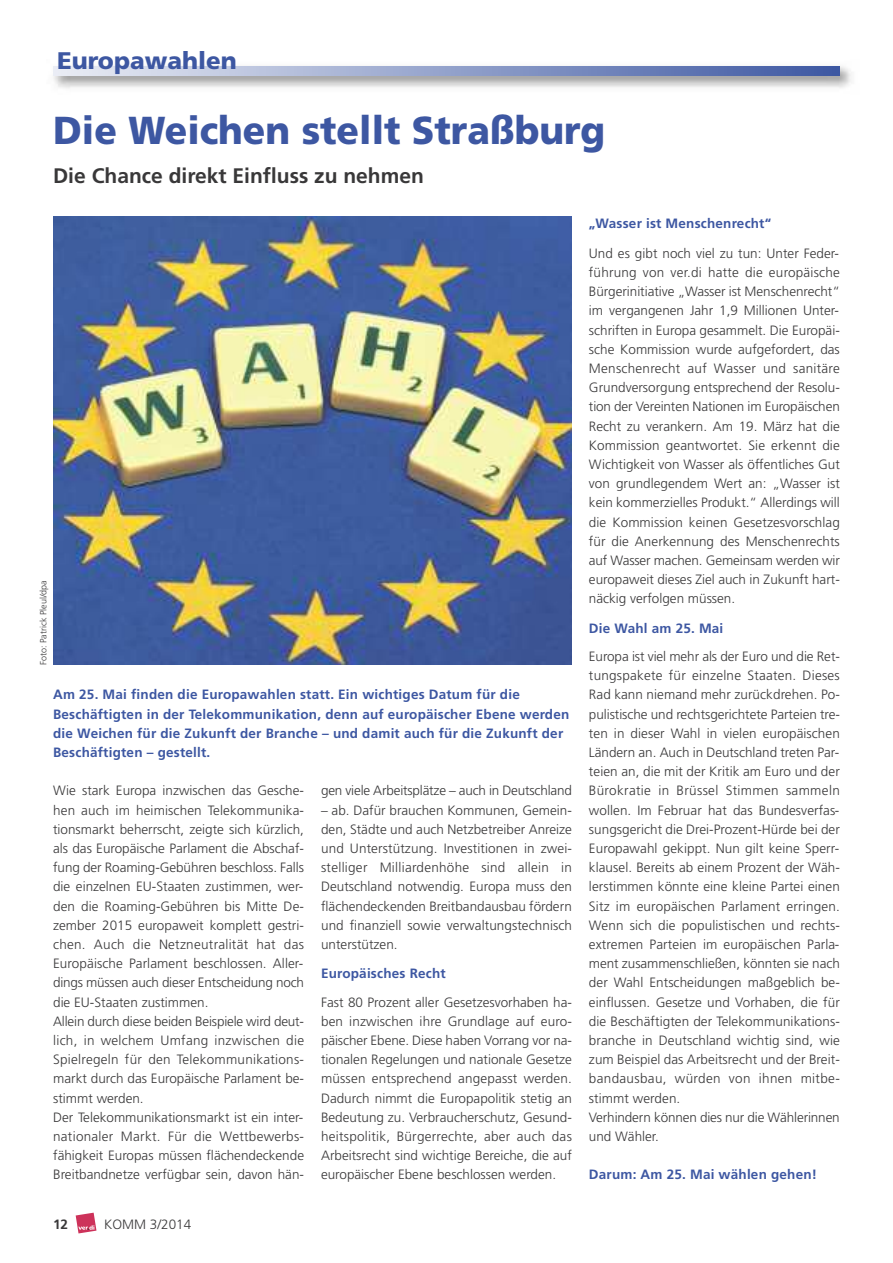
<style>
.page{position:relative;width:893px;height:1263px;background:#fff}
.page>*{position:absolute;margin:0;border:0;box-sizing:border-box;transform-origin:0 0}
.t1{font:900 39px "Frutiger";color:#3d57a2;scale:.95 1}
.t2{font:900 24px "Frutiger";color:#3d57a2}
.t3{font:700 21px "Frutiger";color:#393839}
.t4{font:300 13.5px/19.2px "Frutiger";letter-spacing:.005em;color:#393839;text-align:justify}
.t5{font:700 13.5px/19.2px "Frutiger";letter-spacing:.015em;color:#3d57a2}
.t6{font:300 13.5px "Frutiger";letter-spacing:-.015em;color:#393839}
.t7{font:700 13.5px "Frutiger";color:#393839}
.t8{font:300 9px "Frutiger";color:#393839}
</style>
<div class="page">
<svg style="left:76px;top:1213px;width:20px;height:20px"></svg>
<img style="left:53px;top:66px;width:798px;height:23px">
<svg style="left:53px;top:66px;width:787px;height:9px;background:#93a2cb"></svg>
<img style="left:53px;top:216px;width:519px;height:449px">
<h2 class="t2" style="left:57px;top:51px;width:181px">Europawahlen</h2>
<h1 class="t1" style="left:53px;top:115px;width:583px">Die Weichen stellt Straßburg</h1>
<h3 class="t3" style="left:53px;top:167px;width:372px">Die Chance direkt Einfluss zu nehmen</h3>
<p class="t8" style="left:40px;top:665px;width:87px;rotate:-90deg">Foto: Patrick Pleul/dpa</p>
<p class="t5" style="left:53px;top:686px;width:518px">Am 25. Mai finden die Europawahlen statt. Ein wichtiges Datum für die Beschäftigten in der Telekommunikation, denn auf europäischer Ebene werden die Weichen für die Zukunft der Branche – und damit auch für die Zukunft der Beschäftigten – gestellt.</p>
<p class="t4" style="left:53px;top:782px;width:252px;text-align:left">Wie stark Europa inzwischen das Gesche&shy;hen auch im heimischen Telekommunika&shy;tionsmarkt beherrscht, zeigte sich kürzlich, als das Europäische Parlament die Abschaf&shy;fung der Roaming-Gebühren beschloss. Falls die einzelnen EU-Staaten zustimmen, wer&shy;den die Roaming-Gebühren bis Mitte De&shy;zember 2015 europaweit komplett gestri&shy;chen. Auch die Netzneutralität hat das Europäische Parlament beschlossen. Aller&shy;dings müssen auch dieser Entscheidung noch die EU-Staaten zustimmen.<br>Allein durch diese beiden Beispiele wird deut&shy;lich, in welchem Umfang inzwischen die Spielregeln für den Telekommunikations&shy;markt durch das Europäische Parlament be&shy;stimmt werden.<br>Der Telekommunikationsmarkt ist ein inter&shy;nationaler Markt. Für die Wettbewerbs&shy;fähigkeit Europas müssen flächendeckende Breitbandnetze verfügbar sein, davon hän-</p>
<p class="t6" style="left:321px;top:785px;width:252px">gen viele Arbeitsplätze – auch in Deutschland</p>
<p class="t4" style="left:321px;top:801px;width:252px">– ab. Dafür brauchen Kommunen, Gemein&shy;den, Städte und auch Netzbetreiber Anreize und Unterstützung. Investitionen in zwei&shy;stelliger Milliardenhöhe sind allein in Deutschland notwendig. Europa muss den flächendeckenden Breitbandausbau fördern und finanziell sowie verwaltungstechnisch unterstützen.</p>
<p class="t5" style="left:321px;top:965px;width:126px">Europäisches Recht</p>
<p class="t4" style="left:321px;top:993px;width:252px">Fast 80 Prozent aller Gesetzesvorhaben ha&shy;ben inzwischen ihre Grundlage auf euro&shy;päischer Ebene. Diese haben Vorrang vor na&shy;tionalen Regelungen und nationale Gesetze müssen entsprechend angepasst werden.<br>Dadurch nimmt die Europapolitik stetig an Bedeutung zu. Verbraucherschutz, Gesund&shy;heitspolitik, Bürgerrechte, aber auch das Arbeitsrecht sind wichtige Bereiche, die auf europäischer Ebene beschlossen werden.</p>
<p class="t7" style="left:53px;top:1219px;width:17px">12</p>
<p class="t4" style="left:104px;top:1216px;width:89px">KOMM 3/2014</p>
<p class="t5" style="left:589px;top:215px;width:184px">„Wasser ist Menschenrecht“</p>
<p class="t4" style="left:589px;top:244px;width:252px">Und es gibt noch viel zu tun: Unter Feder&shy;führung von ver.di hatte die europäische Bürgerinitiative „Wasser ist Menschenrecht“ im vergangenen Jahr 1,9 Millionen Unter&shy;schriften in Europa gesammelt. Die Europäi&shy;sche Kommission wurde aufgefordert, das Menschenrecht auf Wasser und sanitäre Grundversorgung entsprechend der Resolu&shy;tion der Vereinten Nationen im Europäischen Recht zu verankern. Am 19. März hat die Kommission geantwortet. Sie erkennt die Wichtigkeit von Wasser als öffentliches Gut von grundlegendem Wert an: „Wasser ist kein kommerzielles Produkt.“ Allerdings will die Kommission keinen Gesetzesvorschlag für die Anerkennung des Menschenrechts auf Wasser machen. Gemeinsam werden wir europaweit dieses Ziel auch in Zukunft hart&shy;näckig verfolgen müssen.</p>
<p class="t5" style="left:589px;top:619px;width:136px">Die Wahl am 25. Mai</p>
<p class="t4" style="left:589px;top:648px;width:252px;text-align:left">Europa ist viel mehr als der Euro und die Ret&shy;tungspakete für einzelne Staaten. Dieses Rad kann niemand mehr zurückdrehen. Po&shy;pulistische und rechtsgerichtete Parteien tre&shy;ten in dieser Wahl in vielen europäischen Ländern an. Auch in Deutschland treten Par&shy;teien an, die mit der Kritik am Euro und der Bürokratie in Brüssel Stimmen sammeln wollen. Im Februar hat das Bundesverfas&shy;sungsgericht die Drei-Prozent-Hürde bei der Europawahl gekippt. Nun gilt keine Sperr&shy;klausel. Bereits ab einem Prozent der Wäh&shy;lerstimmen könnte eine kleine Partei einen Sitz im europäischen Parlament erringen.<br>Wenn sich die populistischen und rechts&shy;extremen Parteien im europäischen Parla&shy;ment zusammenschließen, könnten sie nach der Wahl Entscheidungen maßgeblich be&shy;einflussen. Gesetze und Vorhaben, die für die Beschäftigten der Telekommunikations&shy;branche in Deutschland wichtig sind, wie zum Beispiel das Arbeitsrecht und der Breit&shy;bandausbau, würden von ihnen mitbe&shy;stimmt werden.<br>Verhindern können dies nur die Wählerinnen und Wähler.</p>
<p class="t5" style="left:589px;top:1166px;width:230px">Darum: Am 25. Mai wählen gehen!</p>
</div>
